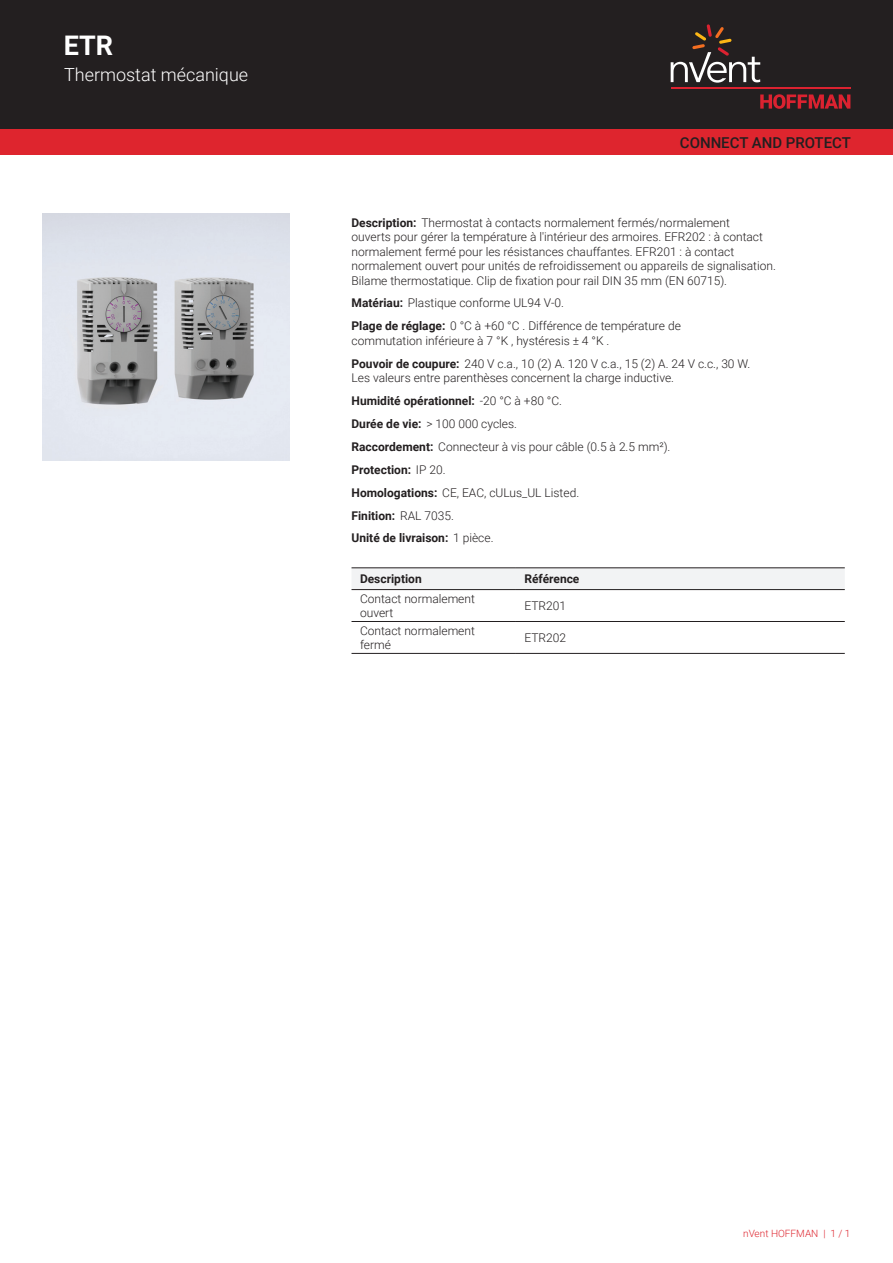
<style>
.page{position:relative;width:893px;height:1263px;background:#fff}
.page>*{position:absolute;margin:0;border:0;box-sizing:border-box;transform-origin:0 0}
.t1{font:700 27px "Roboto";color:#fff}
.t2{font:300 18px "Roboto";color:#fff}
.t3{font:500 15px "Roboto";color:#231f20}
.t4{font:300 12px/23px "Roboto";color:#231f20}
.t5{font:700 12px "Roboto";color:#231f20}
.t6{font:300 10.05px "Roboto";color:#de252e}
.s1{font-weight:700}
</style>
<div class="page">
<div style="left:0;top:0;width:893px;height:129px;background:#231f20"></div>
<svg style="left:760px;top:94px;width:90px;height:15px"></svg>
<hr style="left:671px;top:88px;width:179px;height:1px;background:#db2230">
<svg style="left:671px;top:24px;width:89px;height:59px"></svg>
<div style="left:0;top:129px;width:893px;height:26px;background:#de252e"></div>
<div style="left:352px;top:569px;width:493px;height:20px;background:#f2f3f4"></div>
<hr style="left:351px;top:568px;width:165px;height:1px;background:#231f20">
<hr style="left:516px;top:568px;width:329px;height:1px;background:#231f20">
<hr style="left:351px;top:621px;width:165px;height:1px;background:#231f20">
<hr style="left:516px;top:621px;width:329px;height:1px;background:#231f20">
<hr style="left:351px;top:653px;width:165px;height:1px;background:#231f20">
<hr style="left:516px;top:653px;width:329px;height:1px;background:#231f20">
<hr style="left:351px;top:589px;width:165px;height:1px;background:#231f20">
<hr style="left:516px;top:589px;width:329px;height:1px;background:#231f20">
<img style="left:43px;top:213px;width:246px;height:247px">
<h1 class="t1" style="left:64px;top:27px;width:51px">ETR</h1>
<h2 class="t2" style="left:64px;top:62px;width:186px">Thermostat mécanique</h2>
<p class="t3" style="left:680px;top:132px;width:173px">CONNECT AND PROTECT</p>
<p class="t4" style="left:351px;top:215px;width:426px;line-height:14.4px"><span class="s1">Description:</span> Thermostat à contacts normalement fermés/normalement<br>ouverts pour gérer la température à l'intérieur des armoires. EFR202 : à contact normalement fermé pour les résistances chauffantes. EFR201 : à contact normalement ouvert pour unités de refroidissement ou appareils de signalisation.<br>Bilame thermostatique. Clip de fixation pour rail DIN 35 mm (EN 60715).</p>
<p class="t4" style="left:351px;top:291px;width:331px"><span class="s1">Matériau:</span> Plastique conforme UL94 V-0.<br><span class="s1">Plage de réglage:</span> 0 °C à +60 °C . Différence de température de</p>
<p class="t4" style="left:351px;top:329px;width:400px">commutation inférieure à 7 °K , hystéresis ± 4 °K .<br><span class="s1">Pouvoir de coupure:</span> 240 V c.a., 10 (2) A. 120 V c.a., 15 (2) A. 24 V c.c., 30 W.</p>
<p class="t4" style="left:351px;top:366px;width:324px">Les valeurs entre parenthèses concernent la charge inductive.<br><span class="s1">Humidité opérationnel:</span> -20 °C à +80 °C.<br><span class="s1">Durée de vie:</span> &gt; 100 000 cycles.<br><span class="s1">Raccordement:</span> Connecteur à vis pour câble (0.5 à 2.5 mm²).<br><span class="s1">Protection:</span> IP 20.<br><span class="s1">Homologations:</span> CE, EAC, cULus_UL Listed.<br><span class="s1">Finition:</span> RAL 7035.<br><span class="s1">Unité de livraison:</span> 1 pièce.</p>
<p class="t5" style="left:360px;top:570px;width:63px">Description</p>
<p class="t5" style="left:524px;top:570px;width:57px">Référence</p>
<p class="t4" style="left:360px;top:591px;width:116px;line-height:14.4px">Contact normalement ouvert</p>
<p class="t4" style="left:524px;top:594px;width:43px">ETR201</p>
<p class="t4" style="left:360px;top:623px;width:116px;line-height:14.4px">Contact normalement fermé</p>
<p class="t4" style="left:524px;top:626px;width:43px">ETR202</p>
<p class="t6" style="left:743px;top:1226px;width:109px">nVent HOFFMAN | 1 / 1</p>
</div>
